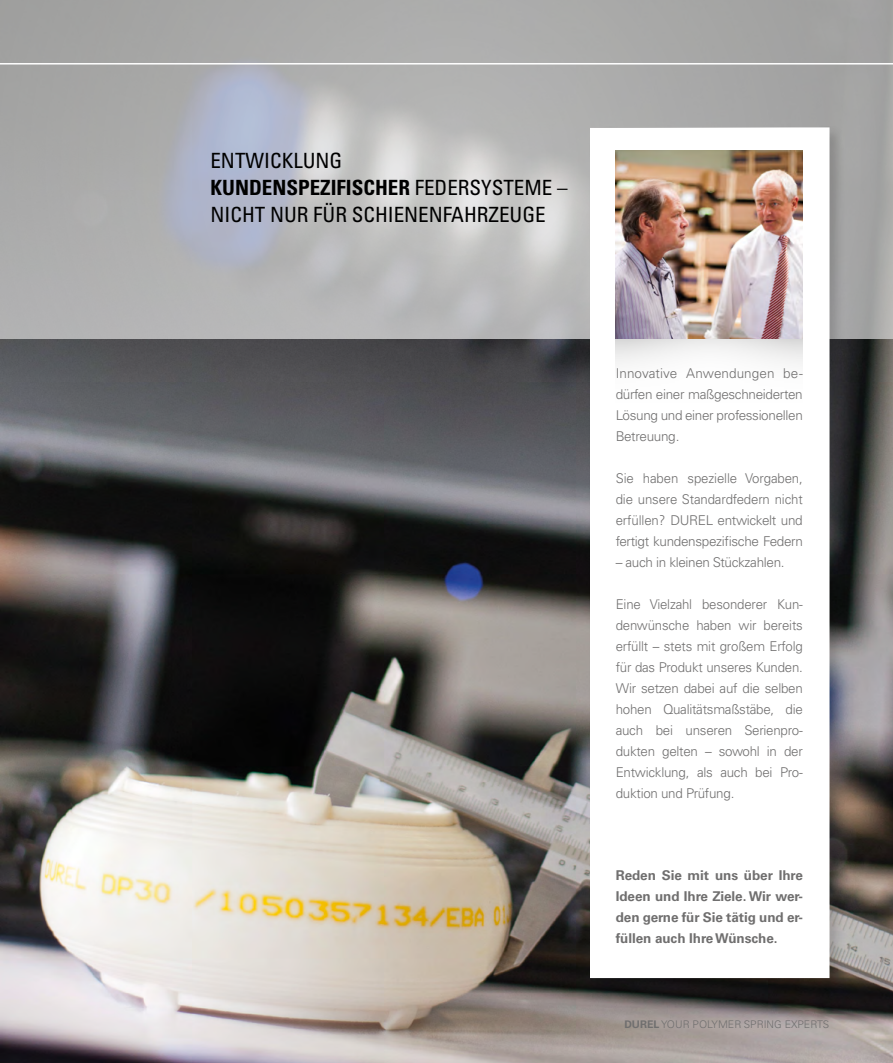
<style>
.page{position:relative;width:893px;height:1063px;background:#fff}
.page>*{position:absolute;margin:0;border:0;box-sizing:border-box;transform-origin:0 0}
.t1{font:condensed 21px "Univers LTCYR 57";color:#000}
.t2{font:21px "Univers LTCYR 67 Bold Cond";color:#000}
.t3{font:300 13.5px/21px "Univers LTCYR 45";letter-spacing:-.025em;color:#706f6f;text-align:justify}
.t4{font:700 13.5px/21px "Univers LTCYR 65";letter-spacing:-.005em;color:#706f6f;text-align:justify}
.t5{font:300 10.5px "Univers LTCYR 45";color:#706f6f}
.s1{font-family:"Univers LTCYR 57";font-stretch:condensed}
.s2{font-family:"Univers LTCYR 65";font-weight:700}
</style>
<div class="page">
<img style="left:0;top:338px;width:893px;height:725px">
<svg style="left:0;top:0;width:893px;height:338px;background:#b1b1b3"></svg>
<div style="left:589px;top:126px;width:256px;height:868px;background:#000;opacity:.15"></div>
<div style="left:590px;top:128px;width:239px;height:850px;background:#fff"></div>
<div style="left:616px;top:338px;width:187px;height:100px;background:linear-gradient(to bottom,#efefef,#fff)"></div>
<img style="left:616px;top:151px;width:187px;height:187px">
<hr style="left:0;top:63px;width:893px;height:2px;background:#fff">
<h1 class="t1" style="left:210px;top:147px;width:133px">ENTWICKLUNG</h1>
<h1 class="t2" style="left:210px;top:174px;width:359px">KUNDENSPEZIFISCHER <span class="s1">FEDERSYSTEME –</span></h1>
<h1 class="t1" style="left:210px;top:201px;width:337px">NICHT NUR FÜR SCHIENENFAHRZEUGE</h1>
<p class="t3" style="left:616px;top:362px;width:189px">Innovative Anwendungen be&shy;dürfen einer maßgeschneiderten Lösung und einer professionellen Betreuung.</p>
<p class="t3" style="left:616px;top:467px;width:189px">Sie haben spezielle Vorgaben, die unsere Standardfedern nicht erfüllen? DUREL entwickelt und fertigt kundenspezifische Federn</p>
<p class="t3" style="left:616px;top:551px;width:170px">– auch in kleinen Stückzahlen.</p>
<p class="t3" style="left:616px;top:593px;width:189px">Eine Vielzahl besonderer Kun&shy;denwünsche haben wir bereits erfüllt – stets mit großem Erfolg für das Produkt unseres Kunden.<br>Wir setzen dabei auf die selben hohen Qualitätsmaßstäbe, die auch bei unseren Serienpro&shy;dukten gelten – sowohl in der Entwicklung, als auch bei Pro&shy;duktion und Prüfung.</p>
<p class="t4" style="left:616px;top:864px;width:189px">Reden Sie mit uns über Ihre Ideen und Ihre Ziele. Wir wer&shy;den gerne für Sie tätig und er&shy;füllen auch Ihre Wünsche.</p>
<p class="t5" style="left:624px;top:1017px;width:207px"><span class="s2">DUREL</span> YOUR POLYMER SPRING EXPERTS</p>
</div>
